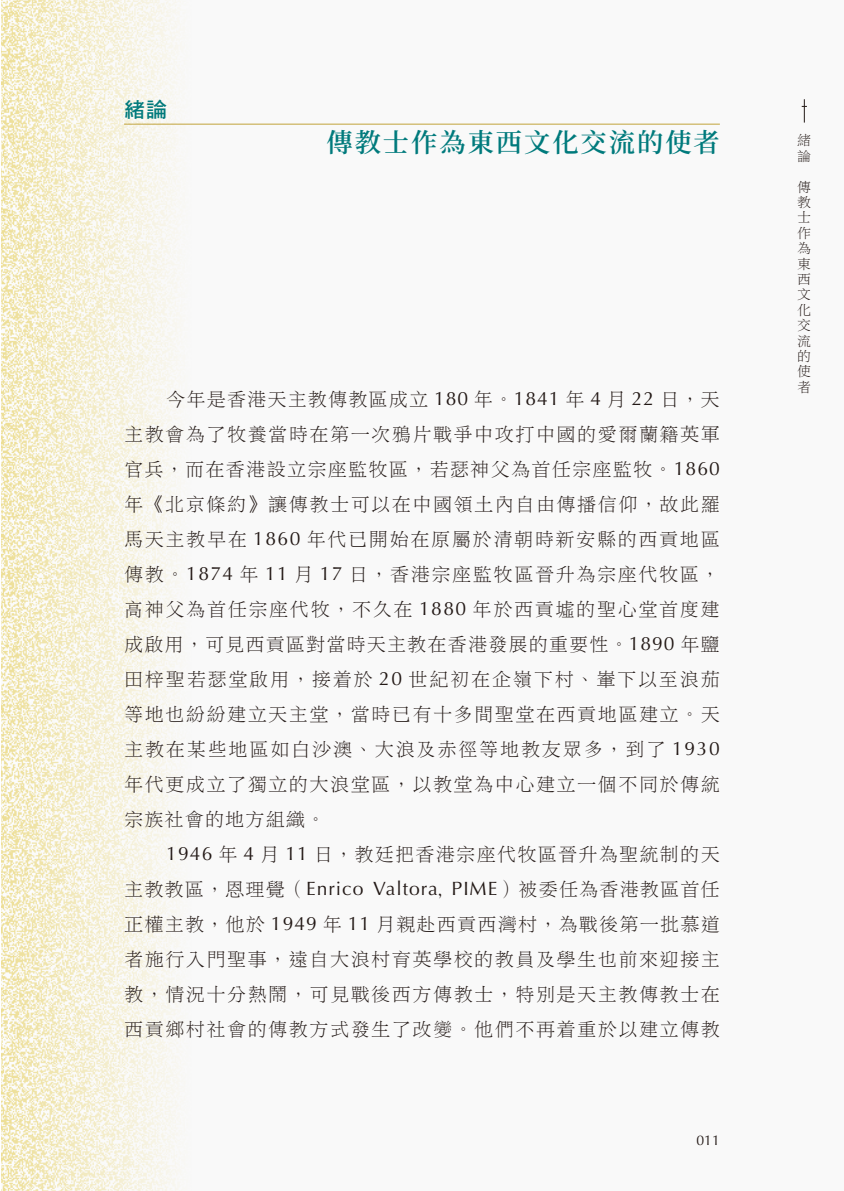
<style>
.page{position:relative;width:844px;height:1191px;background:#fff}
.page>*{position:absolute;margin:0;border:0;box-sizing:border-box;transform-origin:0 0}
.t1{font:600 26.25px "Noto Serif CJ Ktc";letter-spacing:.075em;color:#007a7c}
.t2{font:21px "DF Hei HK W7";color:#007a7c}
.t3{font:19.25px/35px "DF Li Song HK W3";letter-spacing:.07em;color:#231916;text-align:justify}
.t4{font:14px/15.4px "DF Li Song HK W3";color:#231916}
.t5{font:14px "Optima";color:#231916}
.s1{font-family:"Optima"}
</style>
<div class="page">
<div style="left:1px;top:0;width:842px;height:1191px;background:#f9f9f9"></div>
<img style="left:1px;top:0;width:191px;height:1191px">
<hr style="left:124px;top:124px;width:595px;height:1px;background:#c1a33b">
<svg style="left:801px;top:99px;width:5px;height:24px"></svg>
<p class="t2" style="left:124px;top:98px;width:45px">緒論</p>
<h1 class="t1" style="left:326px;top:128px;width:395px">傳教士作為東西文化交流的使者</h1>
<p class="t3" style="left:124px;top:381px;width:597px;text-indent:42px">今年是香港天主教傳教區成立 <span class="s1">180</span> 年。<span class="s1">1841</span> 年 <span class="s1">4</span> 月 <span class="s1">22</span> 日，天主教會為了牧養當時在第一次鴉片戰爭中攻打中國的愛爾蘭籍英軍官兵，而在香港設立宗座監牧區，若瑟神父為首任宗座監牧。<span class="s1">1860</span>年《北京條約》讓傳教士可以在中國領土內自由傳播信仰，故此羅馬天主教早在 <span class="s1">1860</span> 年代已開始在原屬於清朝時新安縣的西貢地區傳教。<span class="s1">1874</span> 年 <span class="s1">11</span> 月 <span class="s1">17</span> 日，香港宗座監牧區晉升為宗座代牧區，高神父為首任宗座代牧，不久在 <span class="s1">1880</span> 年於西貢墟的聖心堂首度建成啟用，可見西貢區對當時天主教在香港發展的重要性。<span class="s1">1890</span> 年鹽田梓聖若瑟堂啟用，接着於 <span class="s1">20</span> 世紀初在企嶺下村、輋下以至浪茄等地也紛紛建立天主堂，當時已有十多間聖堂在西貢地區建立。天主教在某些地區如白沙澳、大浪及赤徑等地教友眾多，到了 <span class="s1">1930</span>年代更成立了獨立的大浪堂區，以教堂為中心建立一個不同於傳統宗族社會的地方組織。</p>
<p class="t3" style="left:124px;top:836px;width:597px;text-indent:42px"><span class="s1">1946</span> 年 <span class="s1">4</span> 月 <span class="s1">11</span> 日，教廷把香港宗座代牧區晉升為聖統制的天主教教區，恩理覺（<span class="s1">Enrico Valtora</span>, <span class="s1">PIME</span>）被委任為香港教區首任正權主教，他於 <span class="s1">1949</span> 年 <span class="s1">11</span> 月親赴西貢西灣村，為戰後第一批慕道者施行入門聖事，遠自大浪村育英學校的教員及學生也前來迎接主教，情況十分熱鬧，可見戰後西方傳教士，特別是天主教傳教士在西貢鄉村社會的傳教方式發生了改變。他們不再着重於以建立傳教</p>
<p class="t5" style="left:696px;top:1132px;width:25px">011</p>
<p class="t4" style="left:797px;top:132px;width:15px">緒論</p>
<p class="t4" style="left:797px;top:178px;width:15px;text-align:justify">傳教士作為東西文化交流的使者</p>
</div>
